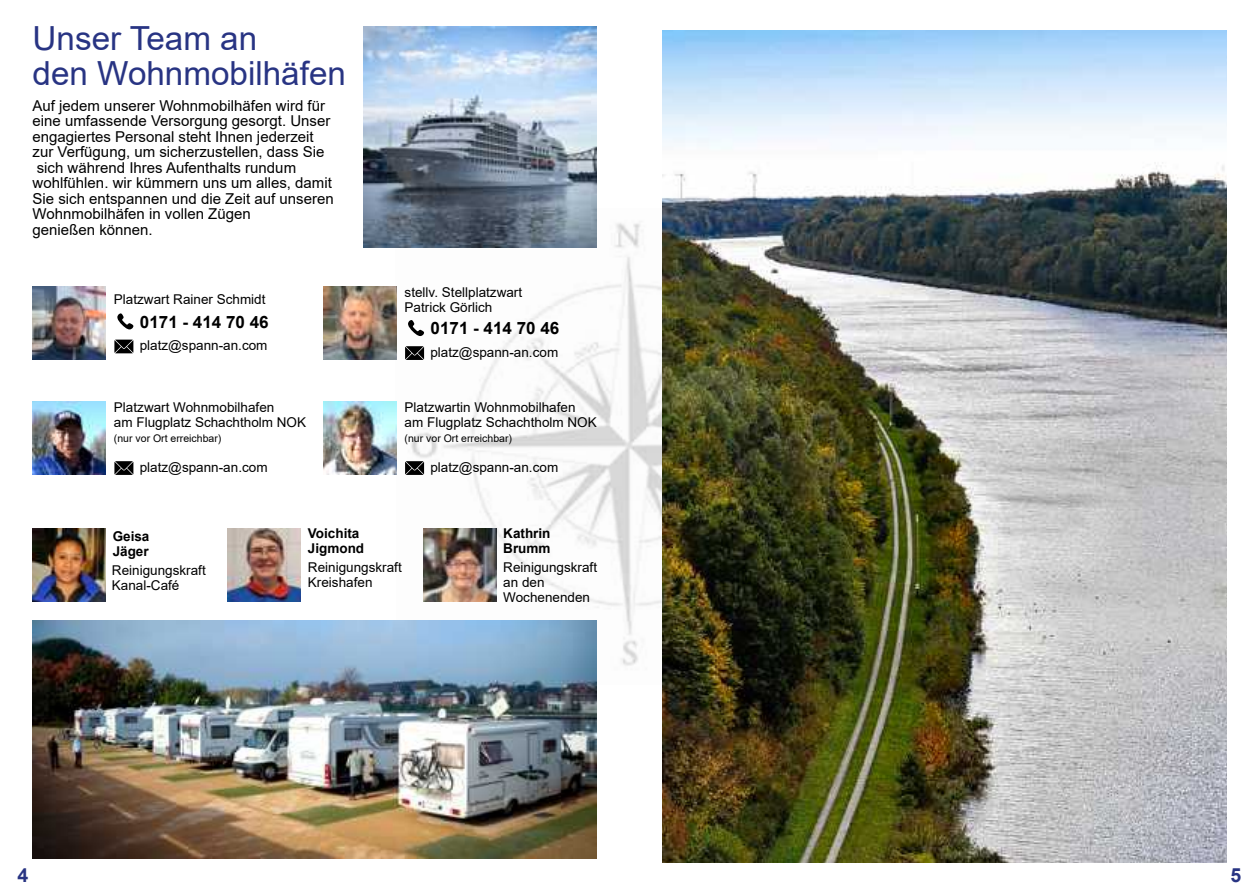
<style>
.page{position:relative;width:1259px;height:893px;background:#fff}
.page>*{position:absolute;margin:0;border:0;box-sizing:border-box;transform-origin:0 0}
.t1{font:33.15px/34.3px "Arial";color:#283483}
.t2{font:700 19.5px "Arial";color:#283483}
.t3{font:700 16.95px "Arial";color:#000}
.t4{font:15px/15.5px "Arial";color:#000}
.t5{font:13.5px/15px "Arial";color:#000}
.t6{font:700 13.5px/15px "Arial";color:#000}
.t7{font:10.5px "Arial";color:#000}
</style>
<div class="page">
<img style="left:395px;top:223px;width:267px;height:443px">
<svg style="left:114px;top:340px;width:19px;height:13px"></svg>
<svg style="left:117px;top:313px;width:16px;height:16px"></svg>
<svg style="left:405px;top:346px;width:19px;height:14px"></svg>
<svg style="left:407px;top:320px;width:17px;height:16px"></svg>
<svg style="left:405px;top:461px;width:19px;height:14px"></svg>
<svg style="left:114px;top:461px;width:19px;height:14px"></svg>
<img style="left:423px;top:528px;width:73px;height:74px">
<img style="left:32px;top:528px;width:74px;height:73px">
<img style="left:228px;top:528px;width:73px;height:74px">
<img style="left:33px;top:401px;width:73px;height:73px">
<img style="left:324px;top:287px;width:73px;height:73px">
<img style="left:324px;top:401px;width:73px;height:73px">
<img style="left:33px;top:287px;width:73px;height:73px">
<img style="left:33px;top:620px;width:564px;height:238px">
<img style="left:363px;top:27px;width:234px;height:220px">
<img style="left:662px;top:30px;width:564px;height:833px">
<h1 class="t1" style="left:33px;top:25px;width:315px">Unser Team an<br>den Wohnmobilhäfen</h1>
<p class="t4" style="left:33px;top:99px;width:303px">Auf jedem unserer Wohnmobilhäfen wird für eine umfassende Versorgung gesorgt. Unser engagiertes Personal steht Ihnen jederzeit zur Verfügung, um sicherzustellen, dass Sie sich während Ihres Aufenthalts rundum wohlfühlen. wir kümmern uns um alles, damit Sie sich entspannen und die Zeit auf unseren Wohnmobilhäfen in vollen Zügen<br>genießen können.</p>
<p class="t5" style="left:114px;top:293px;width:153px">Platzwart Rainer Schmidt</p>
<p class="t5" style="left:405px;top:286px;width:119px">stellv. Stellplatzwart<br>Patrick Görlich</p>
<p class="t3" style="left:140px;top:315px;width:130px">0171 - 414 70 46</p>
<p class="t5" style="left:140px;top:339px;width:129px">platz@spann-an.com</p>
<p class="t5" style="left:114px;top:401px;width:194px">Platzwart Wohnmobilhafen<br>am Flugplatz Schachtholm NOK</p>
<p class="t7" style="left:114px;top:434px;width:109px">(nur vor Ort erreichbar)</p>
<p class="t3" style="left:431px;top:322px;width:130px">0171 - 414 70 46</p>
<p class="t5" style="left:430px;top:346px;width:129px">platz@spann-an.com</p>
<p class="t5" style="left:405px;top:401px;width:194px">Platzwartin Wohnmobilhafen am Flugplatz Schachtholm NOK</p>
<p class="t7" style="left:405px;top:434px;width:109px">(nur vor Ort erreichbar)</p>
<p class="t5" style="left:140px;top:461px;width:129px">platz@spann-an.com</p>
<p class="t5" style="left:430px;top:461px;width:129px">platz@spann-an.com</p>
<p class="t6" style="left:113px;top:530px;width:38px">Geisa<br>Jäger</p>
<p class="t5" style="left:112px;top:564px;width:95px">Reinigungskraft<br>Kanal-Café</p>
<p class="t6" style="left:308px;top:527px;width:58px">Voichita<br>Jigmond</p>
<p class="t5" style="left:308px;top:561px;width:95px">Reinigungskraft<br>Kreishafen</p>
<p class="t6" style="left:503px;top:527px;width:49px">Kathrin<br>Brumm</p>
<p class="t5" style="left:503px;top:561px;width:95px">Reinigungskraft an den<br>Wochenenden</p>
<h2 class="t2" style="left:18px;top:867px;width:12px">4</h2>
<h2 class="t2" style="left:1230px;top:867px;width:12px">5</h2>
</div>
